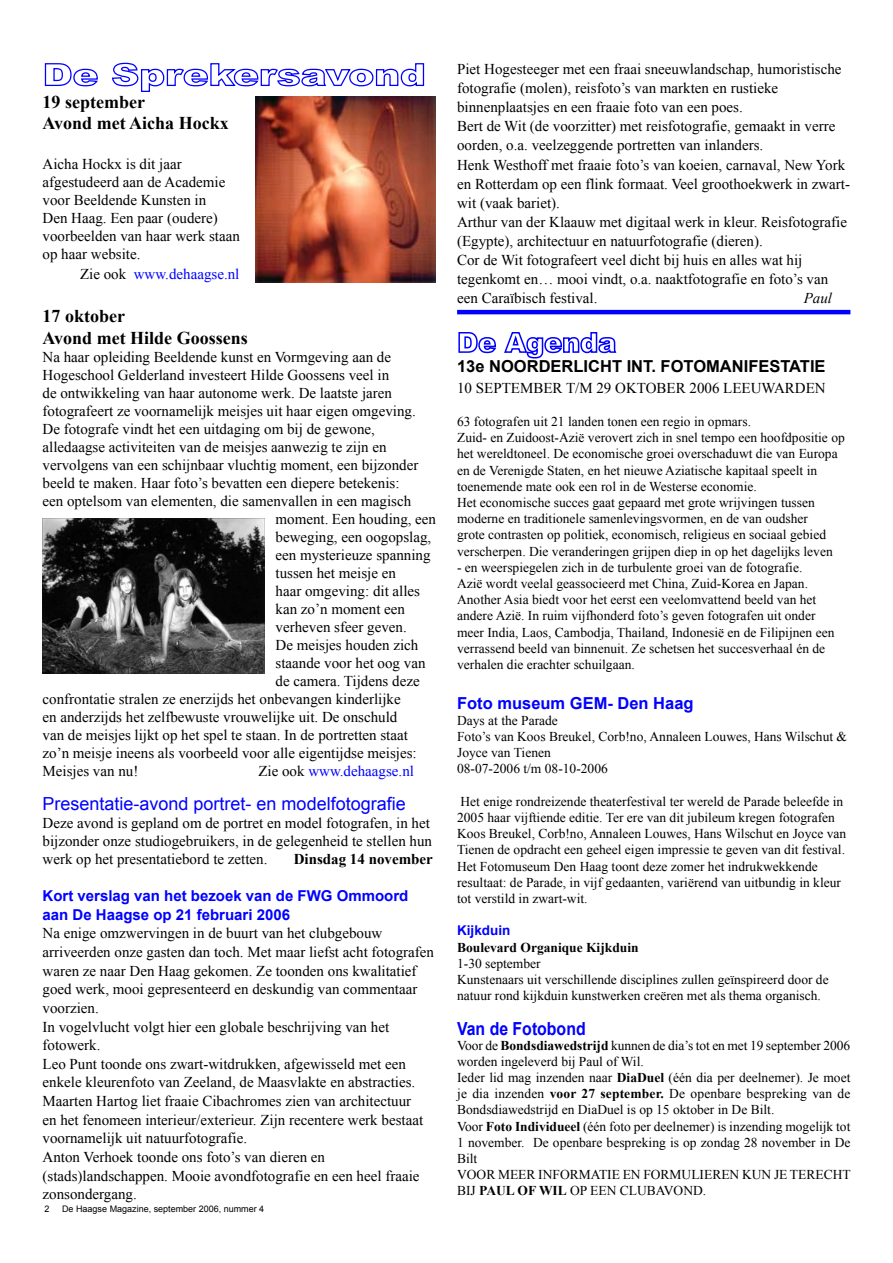
<style>
.page{position:relative;width:893px;height:1263px;background:#fff}
.page>*{position:absolute;margin:0;border:0;box-sizing:border-box;transform-origin:0 0}
.t1{font:700 18px/21.6px "Times New Roman";color:#000}
.t2{font:18px "Arial";color:#00f}
.t3{font:700 18px "Arial";color:#00f;scale:.88 1}
.t4{font:700 16.5px "Arial";color:#000}
.t5{font:700 16.5px "Arial";color:#00f}
.t6{font:15px/18.6px "Times New Roman";color:#000}
.t7{font:700 15px/18.6px "Arial";color:#00f}
.t8{font:15px "Times New Roman";color:#00f}
.t9{font:700 15px "Times New Roman";color:#000}
.t10{font:italic 15px "Times New Roman";color:#000}
.t11{font:13.5px/16.2px "Times New Roman";color:#000}
.t12{font:700 13.5px "Times New Roman";color:#000}
.t13{font:700 13.5px "Arial";color:#00f}
.t14{font:9px "Arial";color:#000}
.s1{color:#000}
.s2{font-weight:700}
</style>
<div class="page">
<img style="left:255px;top:96px;width:181px;height:186px">
<svg style="left:44px;top:63px;width:54px;height:24px"></svg>
<svg style="left:112px;top:62px;width:313px;height:30px"></svg>
<img style="left:43px;top:518px;width:221px;height:155px">
<svg style="left:458px;top:332px;width:38px;height:22px"></svg>
<svg style="left:504px;top:332px;width:113px;height:27px"></svg>
<hr style="left:457px;top:310px;width:393px;height:4px;background:#00f">
<p class="t1" style="left:43px;top:91px;width:188px">19 september<br>Avond met Aicha Hockx</p>
<p class="t6" style="left:43px;top:155px;width:199px;line-height:18px">Aicha Hockx is dit jaar afgestudeerd aan de Academie voor Beeldende Kunsten in<br>Den Haag. Een paar (oudere) voorbeelden van haar werk staan op haar website.</p>
<p class="t8" style="left:80px;top:264px;width:161px"><span class="s1">Zie ook</span> www.dehaagse.nl</p>
<p class="t1" style="left:43px;top:305px;width:207px">17 oktober<br>Avond met Hilde Goossens</p>
<p class="t6" style="left:43px;top:347px;width:350px">Na haar opleiding Beeldende kunst en Vormgeving aan de</p>
<p class="t6" style="left:43px;top:365px;width:348px">Hogeschool Gelderland investeert Hilde Goossens veel in</p>
<p class="t6" style="left:43px;top:383px;width:351px">de ontwikkeling van haar autonome werk. De laatste jaren</p>
<p class="t6" style="left:43px;top:401px;width:375px">fotografeert ze voornamelijk meisjes uit haar eigen omgeving.</p>
<p class="t6" style="left:43px;top:419px;width:334px">De fotografe vindt het een uitdaging om bij de gewone,</p>
<p class="t6" style="left:43px;top:437px;width:346px">alledaagse activiteiten van de meisjes aanwezig te zijn en</p>
<p class="t6" style="left:43px;top:455px;width:377px">vervolgens van een schijnbaar vluchtig moment, een bijzonder</p>
<p class="t6" style="left:43px;top:473px;width:358px">beeld te maken. Haar foto’s bevatten een diepere betekenis:</p>
<p class="t6" style="left:43px;top:491px;width:370px">een optelsom van elementen, die samenvallen in een magisch</p>
<p class="t6" style="left:276px;top:509px;width:162px">moment. Een houding, een</p>
<p class="t6" style="left:276px;top:527px;width:157px">beweging, een oogopslag,</p>
<p class="t6" style="left:276px;top:545px;width:156px">een mysterieuze spanning</p>
<p class="t6" style="left:276px;top:563px;width:122px">tussen het meisje en</p>
<p class="t6" style="left:276px;top:581px;width:146px">haar omgeving: dit alles</p>
<p class="t6" style="left:276px;top:599px;width:131px">kan zo’n moment een</p>
<p class="t6" style="left:276px;top:617px;width:133px">verheven sfeer geven.</p>
<p class="t6" style="left:276px;top:635px;width:144px">De meisjes houden zich</p>
<p class="t6" style="left:276px;top:653px;width:151px">staande voor het oog van</p>
<p class="t6" style="left:276px;top:671px;width:146px">de camera. Tijdens deze</p>
<p class="t6" style="left:43px;top:689px;width:360px">confrontatie stralen ze enerzijds het onbevangen kinderlijke</p>
<p class="t6" style="left:43px;top:707px;width:356px">en anderzijds het zelfbewuste vrouwelijke uit. De onschuld</p>
<p class="t6" style="left:43px;top:725px;width:367px">van de meisjes lijkt op het spel te staan. In de portretten staat</p>
<p class="t6" style="left:43px;top:743px;width:376px">zo’n meisje ineens als voorbeeld voor alle eigentijdse meisjes:</p>
<p class="t6" style="left:43px;top:761px;width:97px">Meisjes van nu!</p>
<p class="t8" style="left:258px;top:761px;width:157px"><span class="s1">Zie ook</span> www.dehaagse.nl</p>
<p class="t2" style="left:43px;top:792px;width:365px">Presentatie-avond portret- en modelfotografie</p>
<p class="t6" style="left:43px;top:814px;width:391px;line-height:18px">Deze avond is gepland om de portret en model fotografen, in het bijzonder onze studiogebruikers, in de gelegenheid te stellen hun werk op het presentatiebord te zetten.</p>
<p class="t9" style="left:294px;top:849px;width:141px">Dinsdag 14 november</p>
<p class="t7" style="left:43px;top:887px;width:367px">Kort verslag van het bezoek van de FWG Ommoord aan De Haagse op 21 februari 2006</p>
<p class="t6" style="left:43px;top:924px;width:393px">Na enige omzwervingen in de buurt van het clubgebouw arriveerden onze gasten dan toch. Met maar liefst acht fotografen waren ze naar Den Haag gekomen. Ze toonden ons kwalitatief goed werk, mooi gepresenteerd en deskundig van commentaar voorzien.<br>In vogelvlucht volgt hier een globale beschrijving van het fotowerk.<br>Leo Punt toonde ons zwart-witdrukken, afgewisseld met een enkele kleurenfoto van Zeeland, de Maasvlakte en abstracties.<br>Maarten Hartog liet fraaie Cibachromes zien van architectuur<br>en het fenomeen interieur/exterieur. Zijn recentere werk bestaat voornamelijk uit natuurfotografie.<br>Anton Verhoek toonde ons foto’s van dieren en (stads)landschappen. Mooie avondfotografie en een heel fraaie zonsondergang.</p>
<p class="t14" style="left:62px;top:1203px;width:204px">De Haagse Magazine, september 2006, nummer 4</p>
<p class="t6" style="left:457px;top:59px;width:394px;line-height:19px">Piet Hogesteeger met een fraai sneeuwlandschap, humoristische fotografie (molen), reisfoto’s van markten en rustieke binnenplaatsjes en een fraaie foto van een poes.<br>Bert de Wit (de voorzitter) met reisfotografie, gemaakt in verre oorden, o.a. veelzeggende portretten van inlanders.<br>Henk Westhoff met fraaie foto’s van koeien, carnaval, New York en Rotterdam op een flink formaat. Veel groothoekwerk in zwart&shy;wit (vaak bariet).<br>Arthur van der Klaauw met digitaal werk in kleur. Reisfotografie (Egypte), architectuur en natuurfotografie (dieren).<br>Cor de Wit fotografeert veel dicht bij huis en alles wat hij tegenkomt en… mooi vindt, o.a. naaktfotografie en foto’s van een Caraïbisch festival.</p>
<p class="t10" style="left:804px;top:288px;width:30px">Paul</p>
<p class="t4" style="left:457px;top:355px;width:370px">13e NOORDERLICHT INT. FOTOMANIFESTATIE</p>
<p class="t6" style="left:457px;top:379px;width:370px">10 SEPTEMBER T/M 29 OKTOBER 2006 LEEUWARDEN</p>
<p class="t11" style="left:457px;top:413px;width:389px">63 fotografen uit 21 landen tonen een regio in opmars.<br>Zuid- en Zuidoost-Azië verovert zich in snel tempo een hoofdpositie op het wereldtoneel. De economische groei overschaduwt die van Europa en de Verenigde Staten, en het nieuwe Aziatische kapitaal speelt in toenemende mate ook een rol in de Westerse economie.<br>Het economische succes gaat gepaard met grote wrijvingen tussen moderne en traditionele samenlevingsvormen, en de van oudsher<br>grote contrasten op politiek, economisch, religieus en sociaal gebied verscherpen. Die veranderingen grijpen diep in op het dagelijks leven</p>
<p class="t11" style="left:457px;top:559px;width:379px">- en weerspiegelen zich in de turbulente groei van de fotografie.<br>Azië wordt veelal geassocieerd met China, Zuid-Korea en Japan.<br>Another Asia biedt voor het eerst een veelomvattend beeld van het andere Azië. In ruim vijfhonderd foto’s geven fotografen uit onder meer India, Laos, Cambodja, Thailand, Indonesië en de Filipijnen een verrassend beeld van binnenuit. Ze schetsen het succesverhaal én de verhalen die erachter schuilgaan.</p>
<p class="t5" style="left:457px;top:692px;width:238px">Foto museum GEM- Den Haag</p>
<p class="t11" style="left:457px;top:712px;width:391px">Days at the Parade<br>Foto’s van Koos Breukel, Corb!no, Annaleen Louwes, Hans Wilschut &amp;<br>Joyce van Tienen<br>08-07-2006 t/m 08-10-2006</p>
<p class="t11" style="left:457px;top:793px;width:391px">Het enige rondreizende theaterfestival ter wereld de Parade beleefde in 2005 haar vijftiende editie. Ter ere van dit jubileum kregen fotografen Koos Breukel, Corb!no, Annaleen Louwes, Hans Wilschut en Joyce van Tienen de opdracht een geheel eigen impressie te geven van dit festival.<br>Het Fotomuseum Den Haag toont deze zomer het indrukwekkende resultaat: de Parade, in vijf gedaanten, variërend van uitbundig in kleur tot verstild in zwart-wit.</p>
<p class="t13" style="left:457px;top:922px;width:55px">Kijkduin</p>
<p class="t12" style="left:457px;top:938px;width:183px">Boulevard Organique Kijkduin</p>
<p class="t11" style="left:457px;top:955px;width:373px">1-30 september<br>Kunstenaars uit verschillende disciplines zullen geïnspireerd door de natuur rond kijkduin kunstwerken creëren met als thema organisch.</p>
<p class="t3" style="left:457px;top:1016px;width:148px">Van de Fotobond</p>
<p class="t11" style="left:457px;top:1037px;width:395px">Voor de <span class="s2">Bondsdiawedstrijd</span> kunnen de dia’s tot en met 19 september 2006 worden ingeleverd bij Paul of Wil.<br>Ieder lid mag inzenden naar <span class="s2">DiaDuel</span> (één dia per deelnemer). Je moet je dia inzenden <span class="s2">voor 27 september.</span> De openbare bespreking van de Bondsdiawedstrijd en DiaDuel is op 15 oktober in De Bilt.<br>Voor <span class="s2">Foto Individueel</span> (één foto per deelnemer) is inzending mogelijk tot 1 november. De openbare bespreking is op zondag 28 november in De Bilt<br>VOOR MEER INFORMATIE EN FORMULIEREN KUN JE TERECHT BIJ <span class="s2">PAUL OF WIL</span> OP EEN CLUBAVOND.</p>
</div>
